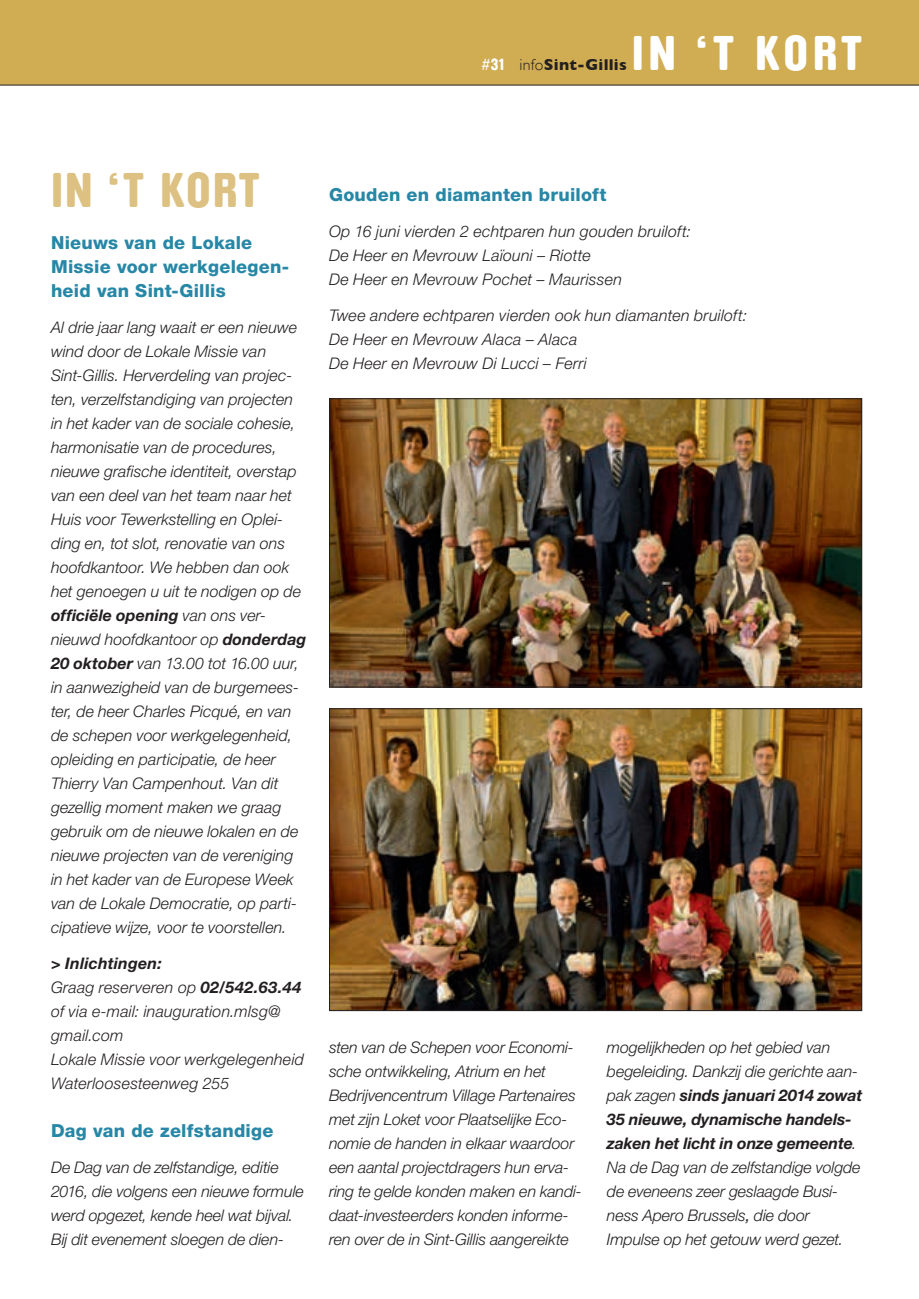
<style>
.page{position:relative;width:919px;height:1299px;background:#fff}
.page>*{position:absolute;margin:0;border:0;box-sizing:border-box;transform-origin:0 0}
.t1{font:900 48px "Brauer Neue";letter-spacing:.045em;color:#dcc182}
.t2{font:900 48px "Brauer Neue";letter-spacing:.095em;color:#fff}
.t3{font:800 18px/24px "Helvetica Neue LT Pro";letter-spacing:.015em;color:#2787a6}
.t4{font:italic 300 16px/24px "Helvetica Neue LT Pro";letter-spacing:.005em;color:#231f20}
.t5{font:700 16px "Gill Sans";letter-spacing:.015em;color:#231f20}
.s1{font-family:"Brauer Neue";font-weight:400;color:#fff}
.s2{font-family:"Brauer Neue";font-weight:900;color:#fff}
.s3{font-weight:300}
.s4{font-weight:700}
.s5{font-weight:400}
</style>
<div class="page">
<img style="left:331px;top:710px;width:529px;height:299px">
<div style="left:329px;top:708px;width:533px;height:303px;border:1px solid #231f20"></div>
<img style="left:331px;top:400px;width:529px;height:285px">
<div style="left:329px;top:398px;width:533px;height:289px;border:1px solid #231f20"></div>
<div style="left:0;top:0;width:918px;height:85px;background:#d0ad53"></div>
<hr style="left:0;top:85px;width:918px;height:1px;background:#231f20">
<h1 class="t2" style="left:631px;top:26px;width:232px">IN ‘T KORT</h1>
<p class="t5" style="left:481px;top:52px;width:147px"><span class="s1">#</span><span class="s2">31</span> <span class="s3">info</span>Sint-Gillis</p>
<h1 class="t1" style="left:51px;top:162px;width:210px">IN ‘T KORT</h1>
<p class="t3" style="left:51px;top:230px;width:239px">Nieuws van de Lokale<br>Missie voor werkgelegen&shy;heid van Sint-Gillis</p>
<p class="t4" style="left:51px;top:315px;width:257px">Al drie jaar lang waait er een nieuwe wind door de Lokale Missie van Sint-Gillis. Herverdeling van projec&shy;ten, verzelfstandiging van projecten in het kader van de sociale cohesie, harmonisatie van de procedures, nieuwe grafische identiteit, overstap van een deel van het team naar het Huis voor Tewerkstelling en Oplei&shy;ding en, tot slot, renovatie van ons hoofdkantoor. We hebben dan ook het genoegen u uit te nodigen op de <span class="s4">officiële opening</span> van ons ver&shy;nieuwd hoofdkantoor op <span class="s4">donderdag 20 oktober</span> van 13.00 tot 16.00 uur, in aanwezigheid van de burgemees&shy;ter, de heer Charles Picqué, en van de schepen voor werkgelegenheid, opleiding en participatie, de heer Thierry Van Campenhout. Van dit gezellig moment maken we graag gebruik om de nieuwe lokalen en de nieuwe projecten van de vereniging in het kader van de Europese Week van de Lokale Democratie, op parti&shy;cipatieve wijze, voor te voorstellen.</p>
<p class="t4" style="left:51px;top:951px;width:254px"><span class="s4">&gt; Inlichtingen:<br></span>Graag reserveren op <span class="s4">02/542.63.44 </span>of via e-mail: inauguration.mlsg@ gmail.com<br>Lokale Missie voor werkgelegenheid<br>Waterloosesteenweg 255</p>
<p class="t3" style="left:51px;top:1118px;width:224px">Dag van de zelfstandige</p>
<p class="t4" style="left:51px;top:1155px;width:254px">De Dag van de zelfstandige, editie 2016, die volgens een nieuwe formule werd opgezet, kende heel wat bijval.<br>Bij dit evenement sloegen de dien-</p>
<p class="t3" style="left:329px;top:182px;width:279px">Gouden en diamanten bruiloft</p>
<p class="t4" style="left:329px;top:219px;width:363px">Op 16 juni vierden 2 echtparen hun gouden bruiloft:<br>De Heer en Mevrouw Laïouni – Riotte<br>De Heer en Mevrouw Pochet – Maurissen</p>
<p class="t4" style="left:329px;top:303px;width:419px">Twee andere echtparen vierden ook hun diamanten bruiloft:<br>De Heer en Mevrouw Alaca – Alaca<br>De Heer en Mevrouw Di Lucci – Ferri</p>
<p class="t4" style="left:329px;top:1035px;width:254px">sten van de Schepen voor Economi&shy;sche ontwikkeling, Atrium en het Bedrijvencentrum Village Partenaires met zijn Loket voor Plaatselijke Eco&shy;nomie de handen in elkaar waardoor een aantal projectdragers hun erva&shy;ring te gelde konden maken en kandi&shy;daat-investeerders konden informe&shy;ren over de in Sint-Gillis aangereikte</p>
<p class="t4" style="left:607px;top:1035px;width:257px">mogelijkheden op het gebied van begeleiding. Dankzij die gerichte aan&shy;pak zagen <span class="s4">sinds januari 2014 zowat 35 nieuwe, dynamische handels&shy;zaken het licht in onze gemeente</span>.<br>Na de Dag van de zelfstandige volgde de eveneens zeer geslaagde Busi&shy;ness Apero Brussels<span class="s5">,</span> die door Impulse op het getouw werd gezet.</p>
</div>
